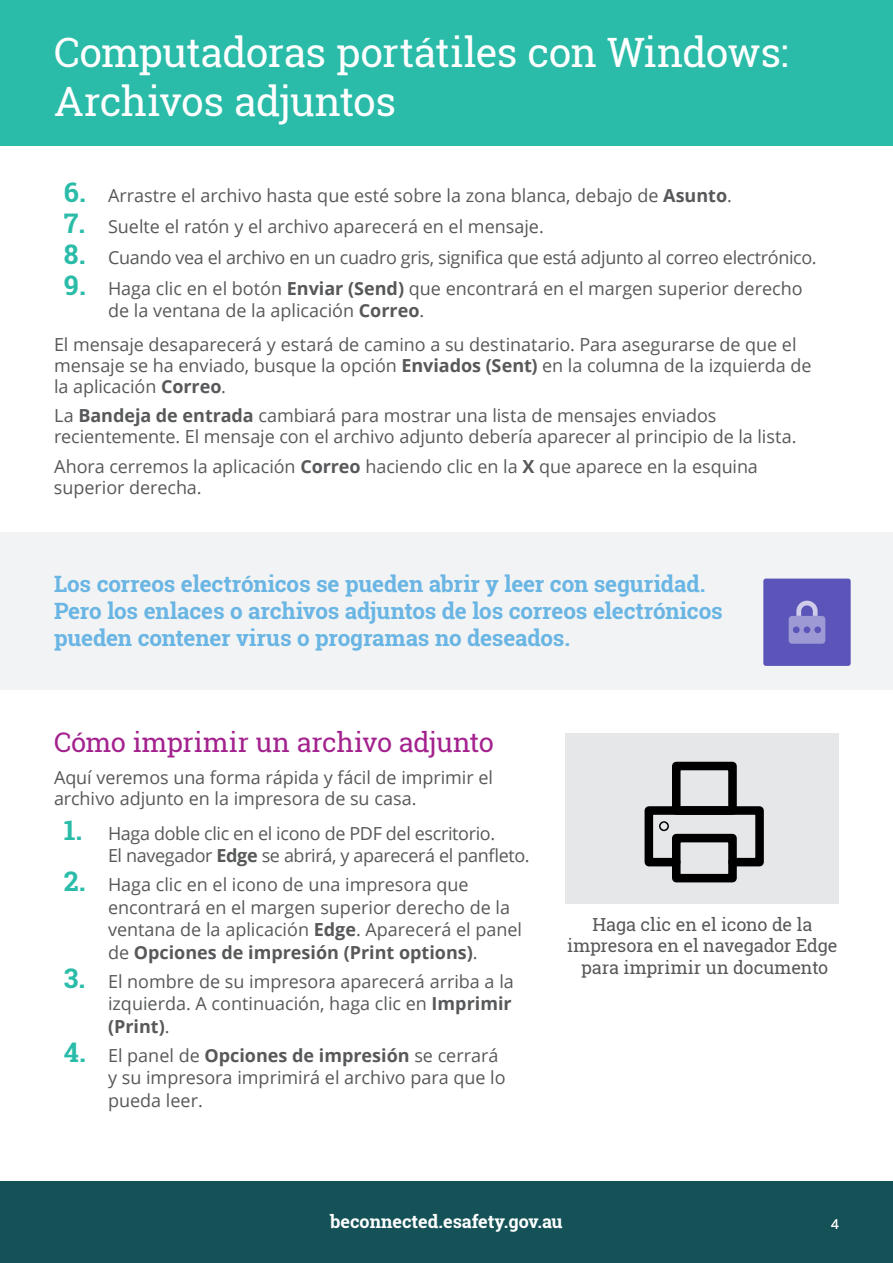
<style>
.page{position:relative;width:893px;height:1263px;background:#fff}
.page>*{position:absolute;margin:0;border:0;box-sizing:border-box;transform-origin:0 0}
.t1{font:40.5px/48.6px "Roboto Slab";letter-spacing:-.015em;color:#fff}
.t2{font:27px "Roboto Slab";letter-spacing:-.01em;color:#a3228e}
.t3{font:700 22.5px/27px "Roboto Slab";letter-spacing:-.005em;color:#69b5e4}
.t4{font:18px/22.5px "Open Sans";color:#57585a}
.t5{font:18px/22.5px "Open Sans";letter-spacing:-.02em;color:#57585a}
.t6{font:18px/21.6px "Roboto Slab";letter-spacing:-.005em;color:#57585a;text-align:center}
.t7{font:700 18px "Roboto Slab";color:#fff}
.t8{font:13.5px "Open Sans";color:#fff}
.s1{font-family:"Roboto Slab";font-weight:700;font-size:27px;color:#2abca8}
.s2{font-weight:700}
</style>
<div class="page">
<div style="left:0;top:1181px;width:893px;height:82px;background:#155257"></div>
<div style="left:0;top:0;width:893px;height:145px;background:#2abca8"></div>
<div style="left:0;top:532px;width:893px;height:158px;background:#f2f3f4"></div>
<div style="left:763px;top:578px;width:88px;height:88px;background:#5c55b9;border-radius:3px"></div>
<svg style="left:796px;top:601px;width:22px;height:15px"></svg>
<div style="left:789px;top:616px;width:36px;height:28px;background:#9c99d4;border-radius:3px"></div>
<div style="left:804px;top:626px;width:6px;height:7px;background:#5c55b9;border-radius:50%"></div>
<div style="left:814px;top:626px;width:7px;height:7px;background:#5c55b9;border-radius:50%"></div>
<div style="left:793px;top:626px;width:7px;height:7px;background:#5c55b9;border-radius:50%"></div>
<div style="left:566px;top:733px;width:273px;height:170px;background:#e6e7e9"></div>
<div style="left:672px;top:834px;width:65px;height:48px;border:9px solid #000"></div>
<div style="left:672px;top:762px;width:65px;height:53px;border:9px solid #000"></div>
<svg style="left:644px;top:802px;width:120px;height:69px"></svg>
<h1 class="t1" style="left:54px;top:28px;width:736px">Computadoras portátiles con Windows:<br>Archivos adjuntos</h1>
<p class="t4" style="left:64px;top:183px;width:669px"><span class="s1">6.</span> Arrastre el archivo hasta que esté sobre la zona blanca, debajo de <span class="s2">Asunto</span>.</p>
<p class="t4" style="left:64px;top:214px;width:481px"><span class="s1">7.</span> Suelte el ratón y el archivo aparecerá en el mensaje.</p>
<p class="t5" style="left:64px;top:245px;width:754px"><span class="s1">8.</span> Cuando vea el archivo en un cuadro gris, significa que está adjunto al correo electrónico.</p>
<p class="t4" style="left:108px;top:276px;width:696px;text-indent:-44px"><span class="s1">9.</span> Haga clic en el botón <span class="s2">Enviar (Send)</span> que encontrará en el margen superior derecho de la ventana de la aplicación <span class="s2">Correo</span>.</p>
<p class="t4" style="left:54px;top:333px;width:759px;line-height:21px">El mensaje desaparecerá y estará de camino a su destinatario. Para asegurarse de que el mensaje se ha enviado, busque la opción <span class="s2">Enviados (Sent)</span> en la columna de la izquierda de la aplicación <span class="s2">Correo</span>.</p>
<p class="t4" style="left:54px;top:405px;width:744px;line-height:21px">La <span class="s2">Bandeja de entrada</span> cambiará para mostrar una lista de mensajes enviados recientemente. El mensaje con el archivo adjunto debería aparecer al principio de la lista.</p>
<p class="t4" style="left:54px;top:455px;width:705px;line-height:21px">Ahora cerremos la aplicación <span class="s2">Correo</span> haciendo clic en la <span class="s2">X</span> que aparece en la esquina superior derecha.</p>
<p class="t3" style="left:54px;top:570px;width:670px">Los correos electrónicos se pueden abrir y leer con seguridad.<br>Pero los enlaces o archivos adjuntos de los correos electrónicos pueden contener virus o programas no deseados.</p>
<h2 class="t2" style="left:54px;top:724px;width:441px">Cómo imprimir un archivo adjunto</h2>
<p class="t4" style="left:54px;top:766px;width:440px;line-height:21px">Aquí veremos una forma rápida y fácil de imprimir el archivo adjunto en la impresora de su casa.</p>
<p class="t5" style="left:108px;top:822px;width:423px;text-indent:-44px"><span class="s1">1.</span> Haga doble clic en el icono de PDF del escritorio.<br>El navegador <span class="s2">Edge</span> se abrirá, y aparecerá el panfleto.</p>
<p class="t4" style="left:108px;top:873px;width:416px;text-indent:-44px"><span class="s1">2.</span> Haga clic en el icono de una impresora que encontrará en el margen superior derecho de la ventana de la aplicación <span class="s2">Edge</span>. Aparecerá el panel de <span class="s2">Opciones de impresión (Print options)</span>.</p>
<p class="t4" style="left:108px;top:969px;width:407px;text-indent:-44px"><span class="s1">3.</span> El nombre de su impresora aparecerá arriba a la izquierda. A continuación, haga clic en <span class="s2">Imprimir (Print)</span>.</p>
<p class="t4" style="left:108px;top:1043px;width:399px;text-indent:-44px"><span class="s1">4.</span> El panel de <span class="s2">Opciones de impresión</span> se cerrará y su impresora imprimirá el archivo para que lo pueda leer.</p>
<p class="t6" style="left:567px;top:913px;width:272px">Haga clic en el icono de la impresora en el navegador Edge para imprimir un documento</p>
<p class="t7" style="left:330px;top:1209px;width:234px">beconnected.esafety.gov.au</p>
<p class="t8" style="left:831px;top:1214px;width:9px">4</p>
</div>
